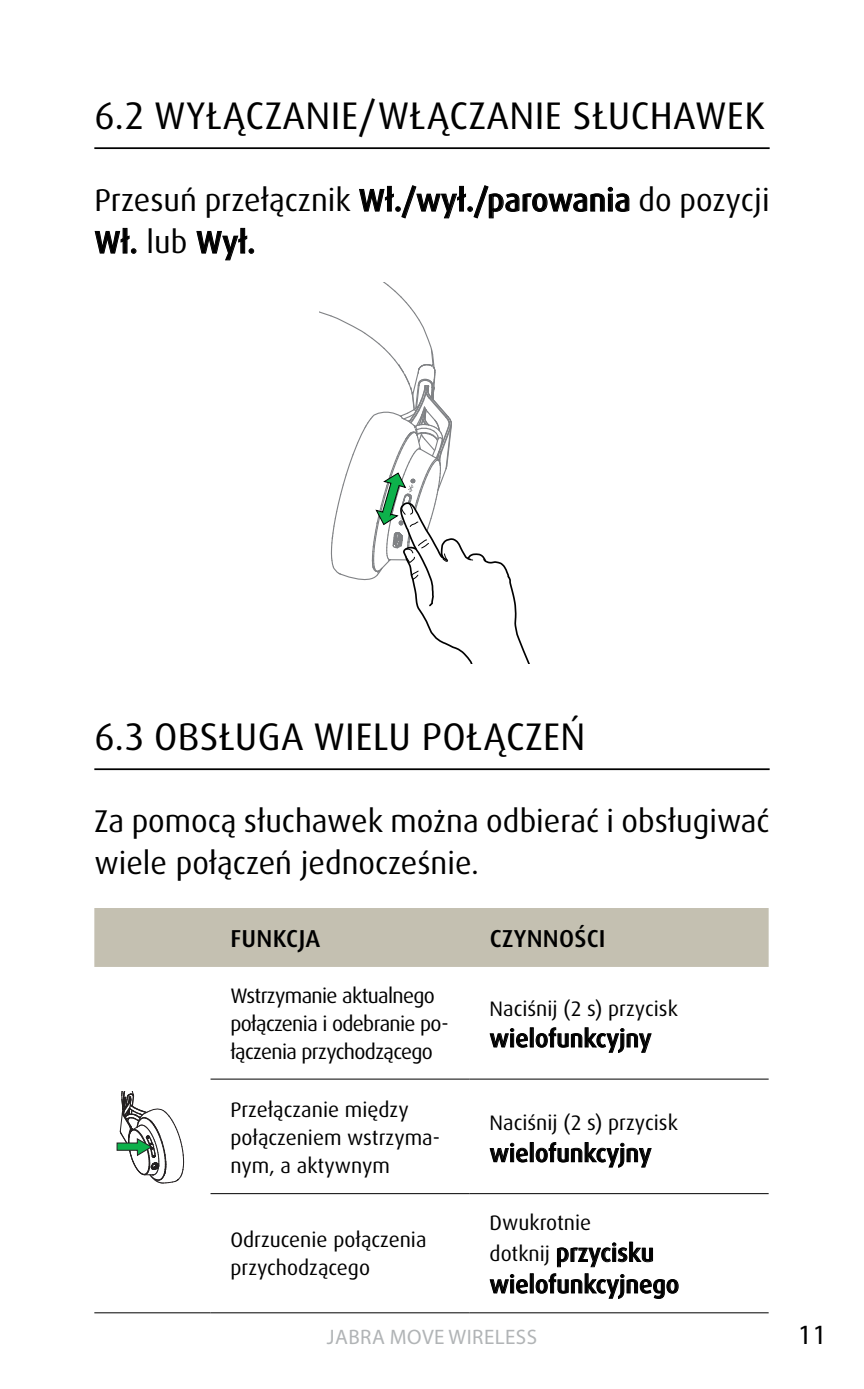
<style>
.page{position:relative;width:864px;height:1389px;background:#fff}
.page>*{position:absolute;margin:0;border:0;box-sizing:border-box;transform-origin:0 0}
.t1{font:38.5px "Dax Pro";letter-spacing:.01em;color:#000}
.t2{font:31.5px/42px "Dax Pro";color:#000}
.t3{font:28px "Myriad Pro";color:#000}
.t4{font:500 24.5px/31.5px "Dax Pro";color:#000}
.t5{font:21px/28px "Dax Pro";color:#000}
.t6{font:21px/28px "Dax Pro";letter-spacing:-.03em;color:#000}
.t7{font:21px "Myriad Pro";letter-spacing:.02em;color:#b1b4b6}
.s1{font-weight:500}
.s2{font-weight:400;font-size:21px}
</style>
<div class="page">
<hr style="left:94px;top:147px;width:675px;height:2px;background:#000">
<hr style="left:94px;top:768px;width:675px;height:2px;background:#000">
<svg style="left:359px;top:185px;width:270px;height:34px"></svg>
<svg style="left:94px;top:228px;width:42px;height:26px"></svg>
<svg style="left:196px;top:228px;width:58px;height:33px"></svg>
<svg style="left:319px;top:283px;width:211px;height:381px"></svg>
<div style="left:94px;top:908px;width:674px;height:59px;background:#c4c0b1"></div>
<hr style="left:94px;top:1312px;width:116px;height:1px;background:#000">
<hr style="left:210px;top:1078px;width:259px;height:2px;background:#000">
<hr style="left:469px;top:1078px;width:299px;height:2px;background:#000">
<hr style="left:210px;top:1193px;width:259px;height:1px;background:#000">
<hr style="left:469px;top:1193px;width:299px;height:1px;background:#000">
<hr style="left:210px;top:1312px;width:259px;height:1px;background:#000">
<hr style="left:469px;top:1312px;width:299px;height:1px;background:#000">
<svg style="left:116px;top:1092px;width:68px;height:92px"></svg>
<svg style="left:489px;top:1028px;width:39px;height:20px"></svg>
<div style="left:529px;top:1027px;width:4px;height:20px;border:1px solid #000"></div>
<svg style="left:535px;top:1027px;width:116px;height:26px"></svg>
<svg style="left:489px;top:1143px;width:39px;height:20px"></svg>
<div style="left:529px;top:1142px;width:4px;height:20px;border:1px solid #000"></div>
<svg style="left:535px;top:1142px;width:116px;height:26px"></svg>
<svg style="left:557px;top:1242px;width:96px;height:25px"></svg>
<svg style="left:489px;top:1274px;width:39px;height:20px"></svg>
<div style="left:529px;top:1273px;width:4px;height:20px;border:1px solid #000"></div>
<svg style="left:535px;top:1273px;width:143px;height:26px"></svg>
<h1 class="t1" style="left:94px;top:91px;width:580px">6.2 WYŁĄCZANIE/WŁĄCZANIE słu chaw</h1>
<h1 class="t1" style="left:726px;top:91px;width:40px">ek</h1>
<h2 class="t2" style="left:94px;top:179px;width:676px">Przesuń przełącznik <span class="s1">Wł./wył./parowania</span> do pozycji<br><span class="s1">Wł.</span> lub <span class="s1">Wył.</span></h2>
<h1 class="t1" style="left:94px;top:712px;width:82px">6.3 Obsługa</h1>
<h1 class="t1" style="left:313px;top:712px;width:273px">wielu połączeń</h1>
<h2 class="t2" style="left:94px;top:800px;width:676px">Za pomocą słuchawek można odbierać i obsługiwać wiele połączeń jednocześnie.</h2>
<p class="t4" style="left:230px;top:923px;width:91px">funkcja</p>
<p class="t4" style="left:489px;top:923px;width:117px">Czynności</p>
<p class="t6" style="left:230px;top:982px;width:220px">Wstrzymanie aktualnego połączenia i odebranie po&shy;łączenia przychodzącego</p>
<p class="t5" style="left:489px;top:994px;width:190px">Naciśnij (2 s) przycisk</p>
<p class="t4" style="left:489px;top:1023px;width:163px">wielofunkcyjny</p>
<p class="t5" style="left:230px;top:1095px;width:211px">Przełączanie między połączeniem wstrzyma&shy;nym, a aktywnym</p>
<p class="t5" style="left:230px;top:1226px;width:197px">Odrzucenie połączenia przychodzącego</p>
<p class="t5" style="left:489px;top:1109px;width:190px">Naciśnij (2 s) przycisk</p>
<p class="t4" style="left:489px;top:1138px;width:163px">wielofunkcyjny</p>
<p class="t5" style="left:489px;top:1209px;width:103px">Dwukrotnie</p>
<p class="t4" style="left:489px;top:1237px;width:191px"><span class="s2">dotknij</span> przycisku wielofunkcyjnego</p>
<p class="t7" style="left:327px;top:1324px;width:211px">JABRA MOVE WIRELESS</p>
<h3 class="t3" style="left:797px;top:1317px;width:30px">11</h3>
</div>
